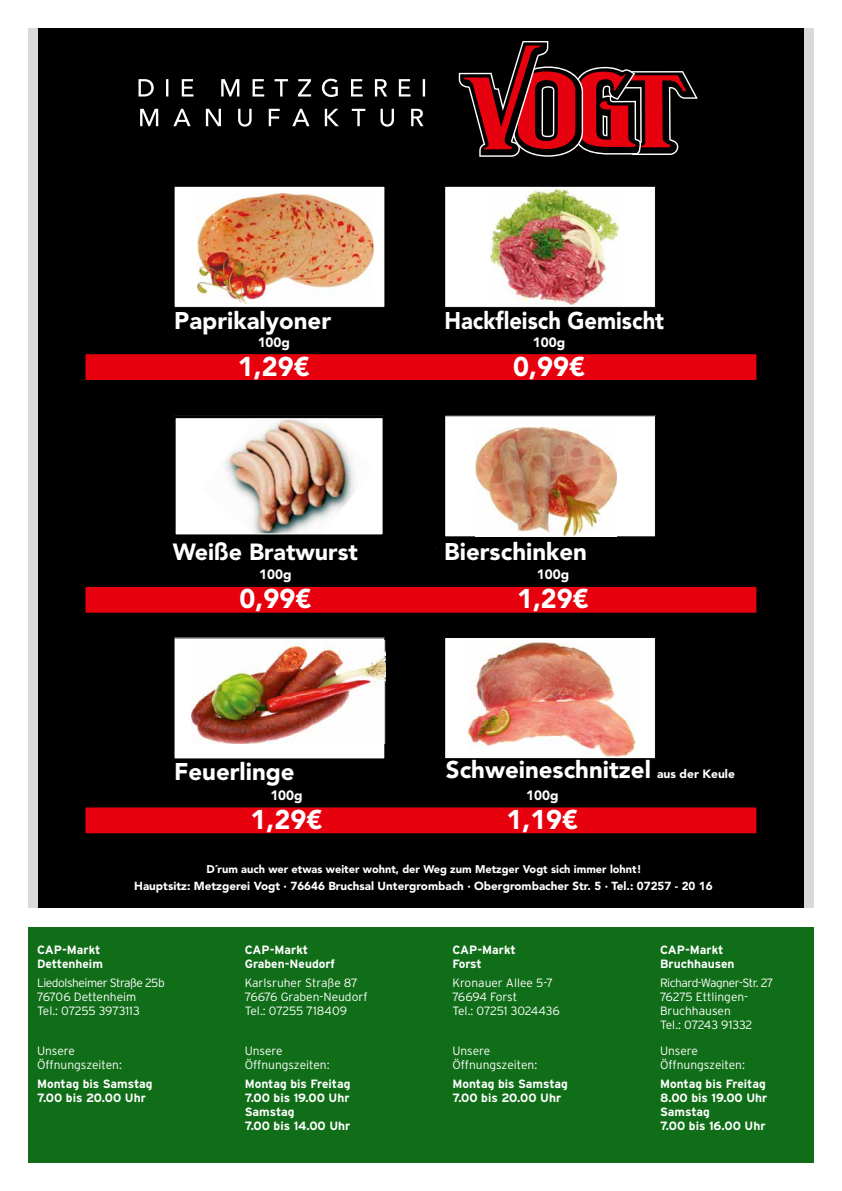
<style>
.page{position:relative;width:842px;height:1191px;background:#fff}
.page>*{position:absolute;margin:0;border:0;box-sizing:border-box;transform-origin:0 0}
.t1{font:900 26.9px "Avenir LT Std";color:#fff}
.t2{font:900 24px "Avenir LT Std";color:#fff}
.t3{font:900 24px "Avenir LT Std";color:#fff;scale:.91 1}
.t4{font:900 23.3px "Avenir LT Std";color:#fff}
.t5{font:900 13.5px "Avenir LT Std";color:#fff}
.t6{font:700 12px/14px "Interstate";color:#fff}
.t7{font:300 12px/14px "Interstate";color:#fff}
.t8{font:300 12px/14px "Interstate";letter-spacing:-.04em;color:#fff}
.t9{font:900 11.6px "Avenir LT Std";color:#fff}
.t10{font:900 11.1px "Avenir LT Std";color:#fff}
.s1{font-size:12px}
</style>
<div class="page">
<div style="left:28px;top:28px;width:786px;height:879px;background:#d8dada"></div>
<div style="left:38px;top:28px;width:766px;height:879px;background:#000"></div>
<div style="left:85px;top:354px;width:672px;height:26px;background:#e7000e"></div>
<div style="left:85px;top:353px;width:672px;height:27px;border:1px solid #000"></div>
<div style="left:85px;top:586px;width:672px;height:27px;background:#e7000e"></div>
<div style="left:85px;top:586px;width:672px;height:27px;border:1px solid #000"></div>
<div style="left:85px;top:807px;width:672px;height:26px;background:#e7000e"></div>
<div style="left:174px;top:638px;width:211px;height:121px;background:#fff"></div>
<div style="left:445px;top:186px;width:210px;height:121px;background:#fff"></div>
<div style="left:445px;top:186px;width:210px;height:121px;border:1px solid #000"></div>
<div style="left:445px;top:416px;width:210px;height:121px;background:#fff"></div>
<div style="left:174px;top:186px;width:211px;height:121px;background:#fff"></div>
<div style="left:174px;top:186px;width:211px;height:121px;border:1px solid #000"></div>
<div style="left:445px;top:637px;width:210px;height:121px;background:#fff"></div>
<div style="left:445px;top:637px;width:210px;height:121px;border:1px solid #000"></div>
<svg style="left:139px;top:79px;width:286px;height:48px"></svg>
<svg style="left:459px;top:41px;width:239px;height:116px"></svg>
<div style="left:174px;top:416px;width:211px;height:121px;background:#fff"></div>
<div style="left:173px;top:415px;width:212px;height:122px;border:3px solid #000"></div>
<img style="left:224px;top:419px;width:131px;height:114px">
<img style="left:198px;top:193px;width:176px;height:111px">
<img style="left:191px;top:641px;width:195px;height:102px">
<img style="left:490px;top:189px;width:130px;height:115px">
<img style="left:468px;top:642px;width:168px;height:114px">
<img style="left:475px;top:427px;width:142px;height:109px">
<div style="left:28px;top:927px;width:786px;height:235px;background:#106e18"></div>
<h2 class="t2" style="left:174px;top:305px;width:158px">Paprikalyoner</h2>
<h2 class="t3" style="left:444px;top:305px;width:243px">Hackfleisch Gemischt</h2>
<p class="t5" style="left:533px;top:334px;width:34px">100g</p>
<h1 class="t1" style="left:513px;top:349px;width:73px">0,99€</h1>
<p class="t5" style="left:258px;top:334px;width:34px">100g</p>
<h1 class="t1" style="left:238px;top:349px;width:73px">1,29€</h1>
<h3 class="t4" style="left:173px;top:536px;width:187px">Weiße Bratwurst</h3>
<h2 class="t2" style="left:444px;top:536px;width:144px">Bierschinken</h2>
<p class="t5" style="left:537px;top:565px;width:34px">100g</p>
<h1 class="t1" style="left:517px;top:581px;width:73px">1,29€</h1>
<p class="t5" style="left:259px;top:565px;width:34px">100g</p>
<h1 class="t1" style="left:240px;top:581px;width:73px">0,99€</h1>
<h2 class="t2" style="left:446px;top:754px;width:290px">Schweineschnitzel <span class="s1">aus der Keule</span></h2>
<p class="t5" style="left:526px;top:786px;width:34px">100g</p>
<h1 class="t1" style="left:506px;top:802px;width:73px">1,19€</h1>
<p class="t10" style="left:206px;top:861px;width:437px">D´rum auch wer etwas weiter wohnt, der Weg zum Metzger Vogt sich immer lohnt!</p>
<p class="t9" style="left:134px;top:878px;width:580px">Hauptsitz: Metzgerei Vogt · 76646 Bruchsal Untergrombach · Obergrombacher Str. 5 · Tel.: 07257 - 20 16</p>
<h2 class="t2" style="left:174px;top:756px;width:122px">Feuerlinge</h2>
<p class="t5" style="left:270px;top:786px;width:34px">100g</p>
<h1 class="t1" style="left:251px;top:802px;width:73px">1,29€</h1>
<p class="t6" style="left:37px;top:942px;width:67px">CAP-Markt<br>Dettenheim</p>
<p class="t8" style="left:37px;top:976px;width:129px">Liedolsheimer Straße 25b<br>76706 Dettenheim<br>Tel.: 07255 3973113</p>
<p class="t7" style="left:37px;top:1043px;width:86px">Unsere<br>Öffnungszeiten:</p>
<p class="t6" style="left:37px;top:1077px;width:117px">Montag bis Samstag<br>7.00 bis 20.00 Uhr</p>
<p class="t6" style="left:245px;top:942px;width:92px">CAP-Markt<br>Graben-Neudorf</p>
<p class="t7" style="left:245px;top:976px;width:124px">Karlsruher Straße 87<br>76676 Graben-Neudorf<br>Tel.: 07255 718409</p>
<p class="t7" style="left:245px;top:1043px;width:86px">Unsere<br>Öffnungszeiten:</p>
<p class="t6" style="left:245px;top:1077px;width:107px">Montag bis Freitag<br>7.00 bis 19.00 Uhr<br>Samstag<br>7.00 bis 14.00 Uhr</p>
<p class="t6" style="left:452px;top:942px;width:65px">CAP-Markt<br>Forst</p>
<p class="t7" style="left:452px;top:976px;width:109px">Kronauer Allee 5-7<br>76694 Forst<br>Tel.: 07251 3024436</p>
<p class="t7" style="left:452px;top:1043px;width:86px">Unsere<br>Öffnungszeiten:</p>
<p class="t6" style="left:452px;top:1077px;width:117px">Montag bis Samstag<br>7.00 bis 20.00 Uhr</p>
<p class="t6" style="left:660px;top:942px;width:76px">CAP-Markt<br>Bruchhausen</p>
<p class="t7" style="left:660px;top:976px;width:115px">Richard-Wagner-Str. 27<br>76275 Ettlingen-<br>Bruchhausen<br>Tel.: 07243 91332</p>
<p class="t7" style="left:660px;top:1043px;width:86px">Unsere<br>Öffnungszeiten:</p>
<p class="t6" style="left:660px;top:1077px;width:109px">Montag bis Freitag<br>8.00 bis 19.00 Uhr<br>Samstag<br>7.00 bis 16.00 Uhr</p>
</div>
